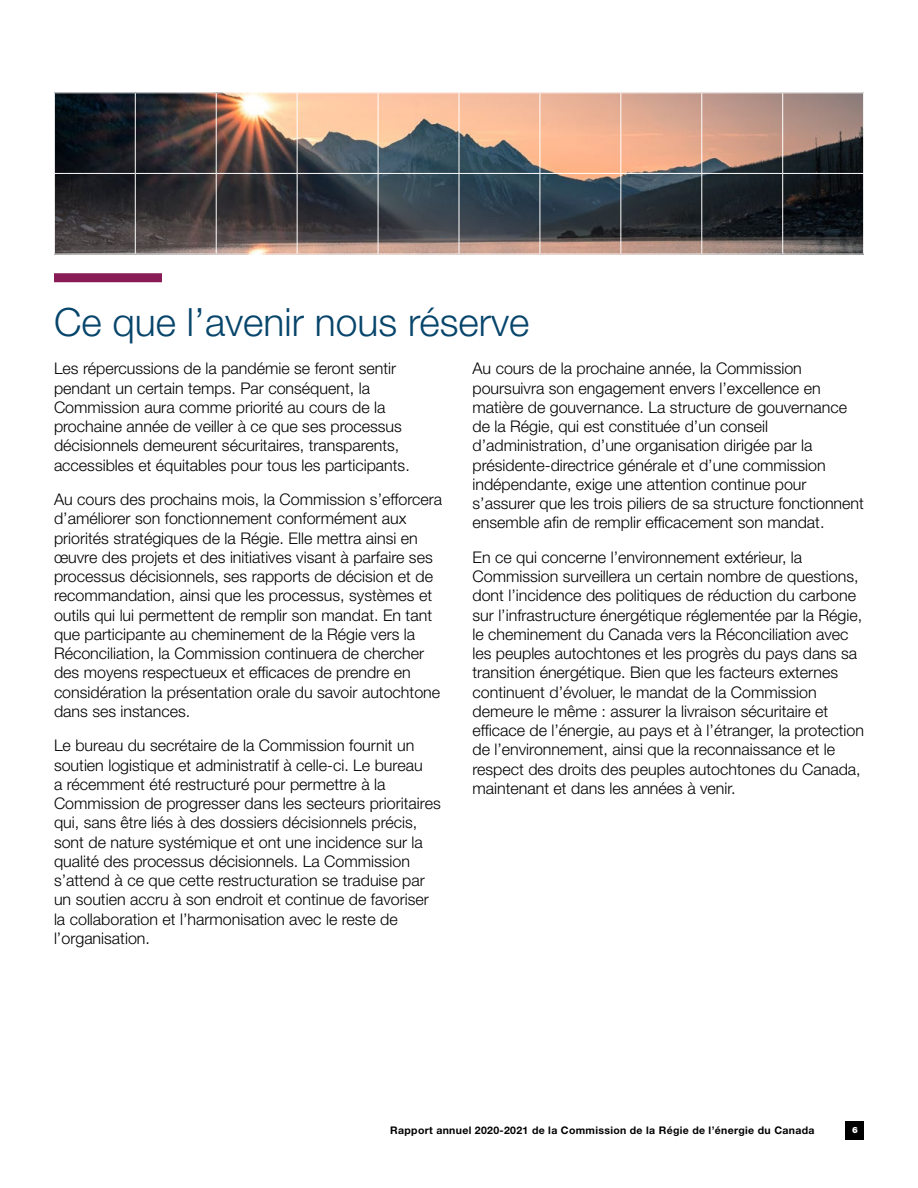
<style>
.page{position:relative;width:918px;height:1188px;background:#fff}
.page>*{position:absolute;margin:0;border:0;box-sizing:border-box;transform-origin:0 0}
.t1{font:300 39px "Helvetica Neue LT Std";color:#07456b}
.t2{font:300 16.05px/19.2px "Helvetica Neue LT Std";color:#000}
.t3{font:700 10.5px "Helvetica Neue LT Std";letter-spacing:.03em;color:#000}
.t4{font:900 8.7px "Helvetica Neue LT Std";color:#fff}
</style>
<div class="page">
<div style="left:846px;top:1121px;width:18px;height:18px;background:#000"></div>
<img style="left:55px;top:93px;width:808px;height:161px">
<div style="left:54px;top:273px;width:108px;height:9px;background:#891c56"></div>
<hr style="left:135px;top:93px;width:1px;height:80px;background:#fff">
<hr style="left:216px;top:93px;width:1px;height:80px;background:#fff">
<hr style="left:297px;top:93px;width:1px;height:80px;background:#fff">
<hr style="left:378px;top:93px;width:1px;height:80px;background:#fff">
<hr style="left:459px;top:93px;width:1px;height:80px;background:#fff">
<hr style="left:540px;top:93px;width:1px;height:80px;background:#fff">
<hr style="left:620px;top:93px;width:1px;height:80px;background:#fff">
<hr style="left:701px;top:93px;width:1px;height:80px;background:#fff">
<hr style="left:782px;top:93px;width:1px;height:80px;background:#fff">
<hr style="left:54px;top:173px;width:81px;height:1px;background:#fff">
<hr style="left:135px;top:173px;width:81px;height:1px;background:#fff">
<hr style="left:135px;top:174px;width:1px;height:80px;background:#fff">
<hr style="left:216px;top:173px;width:81px;height:1px;background:#fff">
<hr style="left:216px;top:174px;width:1px;height:80px;background:#fff">
<hr style="left:297px;top:173px;width:81px;height:1px;background:#fff">
<hr style="left:297px;top:174px;width:1px;height:80px;background:#fff">
<hr style="left:378px;top:173px;width:81px;height:1px;background:#fff">
<hr style="left:378px;top:174px;width:1px;height:80px;background:#fff">
<hr style="left:459px;top:173px;width:81px;height:1px;background:#fff">
<hr style="left:459px;top:174px;width:1px;height:80px;background:#fff">
<hr style="left:540px;top:173px;width:81px;height:1px;background:#fff">
<hr style="left:540px;top:174px;width:1px;height:80px;background:#fff">
<hr style="left:621px;top:173px;width:81px;height:1px;background:#fff">
<hr style="left:620px;top:174px;width:1px;height:80px;background:#fff">
<hr style="left:702px;top:173px;width:81px;height:1px;background:#fff">
<hr style="left:701px;top:174px;width:1px;height:80px;background:#fff">
<hr style="left:783px;top:173px;width:81px;height:1px;background:#fff">
<hr style="left:782px;top:174px;width:1px;height:80px;background:#fff">
<h1 class="t1" style="left:54px;top:299px;width:477px">Ce que l’avenir nous réserve</h1>
<p class="t2" style="left:54px;top:359px;width:357px">Les répercussions de la pandémie se feront sentir pendant un certain temps. Par conséquent, la Commission aura comme priorité au cours de la prochaine année de veiller à ce que ses processus décisionnels demeurent sécuritaires, transparents, accessibles et équitables pour tous les participants.</p>
<p class="t2" style="left:54px;top:489px;width:390px">Au cours des prochains mois, la Commission s’efforcera d’améliorer son fonctionnement conformément aux priorités stratégiques de la Régie. Elle mettra ainsi en œuvre des projets et des initiatives visant à parfaire ses processus décisionnels, ses rapports de décision et de recommandation, ainsi que les processus, systèmes et outils qui lui permettent de remplir son mandat. En tant que participante au cheminement de la Régie vers la Réconciliation, la Commission continuera de chercher des moyens respectueux et efficaces de prendre en considération la présentation orale du savoir autochtone dans ses instances.</p>
<p class="t2" style="left:54px;top:736px;width:388px">Le bureau du secrétaire de la Commission fournit un soutien logistique et administratif à celle-ci. Le bureau<br>a récemment été restructuré pour permettre à la Commission de progresser dans les secteurs prioritaires qui, sans être liés à des dossiers décisionnels précis, sont de nature systémique et ont une incidence sur la qualité des processus décisionnels. La Commission s’attend à ce que cette restructuration se traduise par un soutien accru à son endroit et continue de favoriser la collaboration et l’harmonisation avec le reste de l’organisation.</p>
<p class="t2" style="left:473px;top:359px;width:393px">Au cours de la prochaine année, la Commission poursuivra son engagement envers l’excellence en matière de gouvernance. La structure de gouvernance de la Régie, qui est constituée d’un conseil d’administration, d’une organisation dirigée par la présidente-directrice générale et d’une commission indépendante, exige une attention continue pour s’assurer que les trois piliers de sa structure fonctionnent ensemble afin de remplir efficacement son mandat.</p>
<p class="t2" style="left:473px;top:547px;width:393px">En ce qui concerne l’environnement extérieur, la Commission surveillera un certain nombre de questions, dont l’incidence des politiques de réduction du carbone sur l’infrastructure énergétique réglementée par la Régie, le cheminement du Canada vers la Réconciliation avec les peuples autochtones et les progrès du pays dans sa transition énergétique. Bien que les facteurs externes continuent d’évoluer, le mandat de la Commission demeure le même : assurer la livraison sécuritaire et efficace de l’énergie, au pays et à l’étranger, la protection de l’environnement, ainsi que la reconnaissance et le respect des droits des peuples autochtones du Canada, maintenant et dans les années à venir.</p>
<p class="t3" style="left:390px;top:1124px;width:426px">Rapport annuel 2020-2021 de la Commission de la Régie de l’énergie du Canada</p>
<p class="t4" style="left:852px;top:1125px;width:7px">6</p>
</div>
